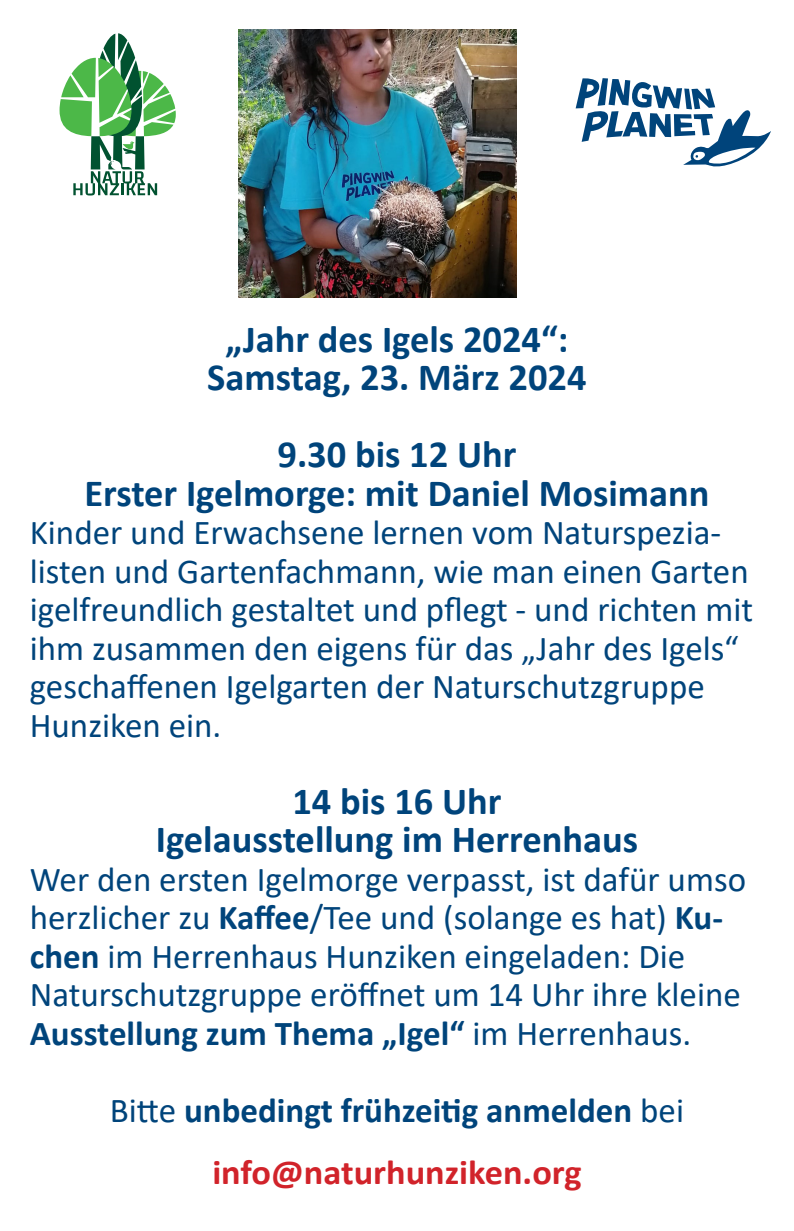
<style>
.page{position:relative;width:794px;height:1231px;background:#fff}
.page>*{position:absolute;margin:0;border:0;box-sizing:border-box;transform-origin:0 0}
.t1{font:700 38.5px "Calibri";color:#00447b}
.t2{font:35px/38.5px "Calibri";color:#00447b}
.t3{font:700 35px "Calibri";color:#00447b}
.t4{font:700 35px "Calibri";color:#d1232a;scale:1.04 1}
.s1{font-weight:700}
.s2{font-weight:400}
</style>
<div class="page">
<svg style="left:575px;top:78px;width:196px;height:89px"></svg>
<svg style="left:60px;top:33px;width:116px;height:162px"></svg>
<img style="left:238px;top:30px;width:278px;height:268px">
<p class="t1" style="left:225px;top:311px;width:344px">„Jahr des Igels 2024“:</p>
<p class="t1" style="left:207px;top:350px;width:381px">Samstag, 23. März 2024</p>
<p class="t1" style="left:277px;top:427px;width:240px">9.30 bis 12 Uhr</p>
<p class="t1" style="left:84px;top:465px;width:626px">Erster Igelmorge: mit Daniel Mosimann</p>
<p class="t2" style="left:30px;top:512px;width:725px">Kinder und Erwachsene lernen vom Naturspezia&shy;listen und Gartenfachmann, wie man einen Garten igelfreundlich gestaltet und pflegt - und richten mit ihm zusammen den eigens für das „Jahr des Igels“ geschaffenen Igelgarten der Naturschutzgruppe Hunziken ein.</p>
<p class="t1" style="left:292px;top:773px;width:211px">14 bis 16 Uhr</p>
<p class="t1" style="left:156px;top:812px;width:484px">Igelausstellung im Herrenhaus</p>
<p class="t2" style="left:30px;top:859px;width:718px">Wer den ersten Igelmorge verpasst, ist dafür umso herzlicher zu <span class="s1">Kaffee</span>/Tee und (solange es hat) <span class="s1">Ku&shy;chen</span> im Herrenhaus Hunziken eingeladen: Die Naturschutzgruppe eröffnet um 14 Uhr ihre kleine <span class="s1">Ausstellung zum Thema „Igel“</span> im Herrenhaus.</p>
<p class="t3" style="left:110px;top:1085px;width:575px"><span class="s2">Bitte</span> unbedingt frühzeitig anmelden <span class="s2">bei</span></p>
<p class="t4" style="left:212px;top:1147px;width:357px">info@naturhunziken.org</p>
</div>
